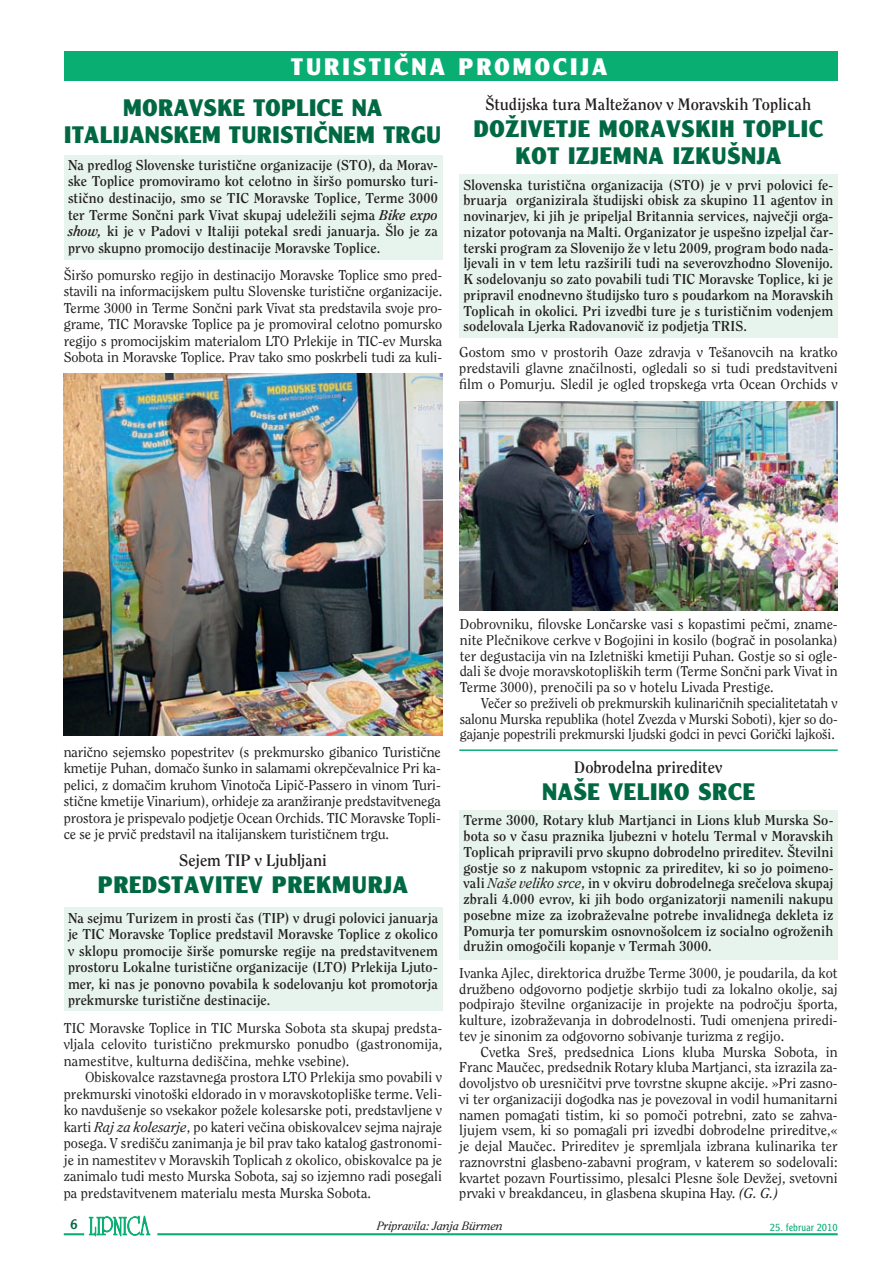
<style>
.page{position:relative;width:893px;height:1263px;background:#fff}
.page>*{position:absolute;margin:0;border:0;box-sizing:border-box;transform-origin:0 0}
.t1{font:23.25px/27px "Clearface Goth UB";color:#006943;text-align:center}
.t2{font:23.25px "Clearface Goth UB";letter-spacing:.1em;color:#fff}
.t3{font:700 16.5px "Clearface O Taa";color:#231f20}
.t4{font:14.25px/15.8px "Clearface O Taa";color:#231f20;text-align:justify}
.t5{font:700 14.25px/15.8px "Clearface O Taa";color:#231f20;text-align:justify}
.t6{font:14.25px "Clearface Goth N";color:#006943}
.t7{font:italic 12px "Clearface O Taa";color:#231f20}
.t8{font:10.5px "Clearface Goth L";color:#09ae73}
.s1{font-style:italic}
.s2{font-weight:400;font-style:italic}
</style>
<div class="page">
<div style="left:64px;top:51px;width:774px;height:30px;background:#09ae73"></div>
<hr style="left:157px;top:1233px;width:681px;height:2px;background:#09ae73">
<svg style="left:89px;top:1216px;width:61px;height:20px"></svg>
<hr style="left:64px;top:1233px;width:20px;height:2px;background:#09ae73">
<div style="left:64px;top:155px;width:378px;height:105px;background:#e7f4ed"></div>
<div style="left:64px;top:907px;width:378px;height:104px;background:#e7f4ed"></div>
<img style="left:64px;top:373px;width:378px;height:363px">
<div style="left:459px;top:810px;width:379px;height:150px;background:#e7f4ed"></div>
<div style="left:459px;top:175px;width:379px;height:163px;background:#e7f4ed"></div>
<img style="left:459px;top:402px;width:379px;height:208px">
<hr style="left:459px;top:749px;width:379px;height:2px;background:#09ae73">
<h1 class="t2" style="left:291px;top:58px;width:318px">TURISTIŒNA PROMOCIJA</h1>
<h1 class="t1" style="left:64px;top:96px;width:379px">MORAVSKE TOPLICE NA<br>ITALIJANSKEM TURISTIŒNEM TRGU</h1>
<p class="t5" style="left:68px;top:158px;width:372px;line-height:16.5px">Na predlog Slovenske turistične organizacije (STO), da Morav&shy;ske Toplice promoviramo kot celotno in širšo pomursko turi&shy;stično destinacijo, smo se TIC Moravske Toplice, Terme 3000 ter Terme Sončni park Vivat skupaj udeležili sejma <span class="s1">Bike expo show,</span> ki je v Padovi v Italiji potekal sredi januarja. Šlo je za prvo skupno promocijo destinacije Moravske Toplice.</p>
<p class="t4" style="left:64px;top:267px;width:380px;line-height:16.5px">Širšo pomursko regijo in destinacijo Moravske Toplice smo pred&shy;stavili na informacijskem pultu Slovenske turistične organizacije.<br>Terme 3000 in Terme Sončni park Vivat sta predstavila svoje pro&shy;grame, TIC Moravske Toplice pa je promoviral celotno pomursko regijo s promocijskim materialom LTO Prlekije in TIC-ev Murska Sobota in Moravske Toplice. Prav tako smo poskrbeli tudi za kuli-</p>
<p class="t3" style="left:485px;top:98px;width:327px">Študijska tura Maltežanov v Moravskih Toplicah</p>
<h1 class="t1" style="left:474px;top:118px;width:351px">DOŽIVETJE MORAVSKIH TOPLIC<br>KOT IZJEMNA IZKUŠNJA</h1>
<p class="t5" style="left:463px;top:177px;width:372px">Slovenska turistična organizacija (STO) je v prvi polovici fe&shy;bruarja organizirala študijski obisk za skupino 11 agentov in novinarjev, ki jih je pripeljal Britannia services, največji orga&shy;nizator potovanja na Malti. Organizator je uspešno izpeljal čar&shy;terski program za Slovenijo že v letu 2009, program bodo nada&shy;ljevali in v tem letu razširili tudi na severovzhodno Slovenijo.<br>K sodelovanju so zato povabili tudi TIC Moravske Toplice, ki je pripravil enodnevno študijsko turo s poudarkom na Moravskih Toplicah in okolici. Pri izvedbi ture je s turističnim vodenjem sodelovala Ljerka Radovanovič iz podjetja TRIS.</p>
<p class="t4" style="left:459px;top:345px;width:380px">Gostom smo v prostorih Oaze zdravja v Tešanovcih na kratko predstavili glavne značilnosti, ogledali so si tudi predstavitveni film o Pomurju. Sledil je ogled tropskega vrta Ocean Orchids v</p>
<p class="t4" style="left:64px;top:744px;width:379px;line-height:16.5px">narično sejemsko popestritev (s prekmursko gibanico Turistične kmetije Puhan, domačo šunko in salamami okrepčevalnice Pri ka&shy;pelici, z domačim kruhom Vinotoča Lipič-Passero in vinom Turi&shy;stične kmetije Vinarium), orhideje za aranžiranje predstavitvenega prostora je prispevalo podjetje Ocean Orchids. TIC Moravske Topli&shy;ce se je prvič predstavil na italijanskem turističnem trgu.</p>
<p class="t3" style="left:179px;top:853px;width:149px">Sejem TIP v Ljubljani</p>
<h1 class="t1" style="left:98px;top:874px;width:312px">PREDSTAVITEV PREKMURJA</h1>
<p class="t5" style="left:68px;top:910px;width:371px;line-height:16.5px">Na sejmu Turizem in prosti čas (TIP) v drugi polovici januarja je TIC Moravske Toplice predstavil Moravske Toplice z okolico v sklopu promocije širše pomurske regije na predstavitvenem prostoru Lokalne turistične organizacije (LTO) Prlekija Ljuto&shy;mer, ki nas je ponovno povabila k sodelovanju kot promotorja prekmurske turistične destinacije.</p>
<p class="t4" style="left:64px;top:1020px;width:380px;line-height:16.5px">TIC Moravske Toplice in TIC Murska Sobota sta skupaj predsta&shy;vljala celovito turistično prekmursko ponudbo (gastronomija, namestitve, kulturna dediščina, mehke vsebine).</p>
<p class="t4" style="left:64px;top:1070px;width:380px;line-height:16.5px;text-indent:21px">Obiskovalce razstavnega prostora LTO Prlekija smo povabili v prekmurski vinotoški eldorado in v moravskotopliške terme. Veli&shy;ko navdušenje so vsekakor požele kolesarske poti, predstavljene v karti <span class="s1">Raj za kolesarje</span>, po kateri večina obiskovalcev sejma najraje posega. V središču zanimanja je bil prav tako katalog gastronomi&shy;je in namestitev v Moravskih Toplicah z okolico, obiskovalce pa je zanimalo tudi mesto Murska Sobota, saj so izjemno radi posegali pa predstavitvenem materialu mesta Murska Sobota.</p>
<p class="t4" style="left:460px;top:617px;width:379px">Dobrovniku, filovske Lončarske vasi s kopastimi pečmi, zname&shy;nite Plečnikove cerkve v Bogojini in kosilo (bograč in posolanka) ter degustacija vin na Izletniški kmetiji Puhan. Gostje so si ogle&shy;dali še dvoje moravskotopliških term (Terme Sončni park Vivat in Terme 3000), prenočili pa so v hotelu Livada Prestige.</p>
<p class="t4" style="left:460px;top:696px;width:379px;text-indent:21px">Večer so preživeli ob prekmurskih kulinaričnih specialitetatah v salonu Murska republika (hotel Zvezda v Murski Soboti), kjer so do&shy;gajanje popestrili prekmurski ljudski godci in pevci Gorički lajkoši.</p>
<p class="t3" style="left:574px;top:760px;width:150px">Dobrodelna prireditev</p>
<h1 class="t1" style="left:542px;top:780px;width:215px">NAŠE VELIKO SRCE</h1>
<p class="t5" style="left:463px;top:813px;width:372px">Terme 3000, Rotary klub Martjanci in Lions klub Murska So&shy;bota so v času praznika ljubezni v hotelu Termal v Moravskih Toplicah pripravili prvo skupno dobrodelno prireditev. Številni gostje so z nakupom vstopnic za prireditev, ki so jo poimeno&shy;vali <span class="s2">Naše veliko srce</span>, in v okviru dobrodelnega srečelova skupaj zbrali 4.000 evrov, ki jih bodo organizatorji namenili nakupu posebne mize za izobraževalne potrebe invalidnega dekleta iz Pomurja ter pomurskim osnovnošolcem iz socialno ogroženih družin omogočili kopanje v Termah 3000.</p>
<p class="t4" style="left:459px;top:966px;width:380px">Ivanka Ajlec, direktorica družbe Terme 3000, je poudarila, da kot družbeno odgovorno podjetje skrbijo tudi za lokalno okolje, saj podpirajo številne organizacije in projekte na področju športa, kulture, izobraževanja in dobrodelnosti. Tudi omenjena priredi&shy;tev je sinonim za odgovorno sobivanje turizma z regijo.</p>
<p class="t4" style="left:459px;top:1045px;width:380px;text-indent:21px">Cvetka Sreš, predsednica Lions kluba Murska Sobota, in Franc Maučec, predsednik Rotary kluba Martjanci, sta izrazila za&shy;dovoljstvo ob uresničitvi prve tovrstne skupne akcije. »Pri zasno&shy;vi ter organizaciji dogodka nas je povezoval in vodil humanitarni namen pomagati tistim, ki so pomoči potrebni, zato se zahva&shy;ljujem vsem, ki so pomagali pri izvedbi dobrodelne prireditve,« je dejal Maučec. Prireditev je spremljala izbrana kulinarika ter raznovrstni glasbeno-zabavni program, v katerem so sodelovali: kvartet pozavn Fourtissimo, plesalci Plesne šole Devžej, svetovni prvaki v breakdanceu, in glasbena skupina Hay. <span class="s1">(G. G.)</span></p>
<p class="t6" style="left:70px;top:1219px;width:9px">6</p>
<p class="t8" style="left:770px;top:1223px;width:69px">25. februar 2010</p>
<p class="t7" style="left:377px;top:1221px;width:127px">Pripravila: Janja Bürmen</p>
</div>
